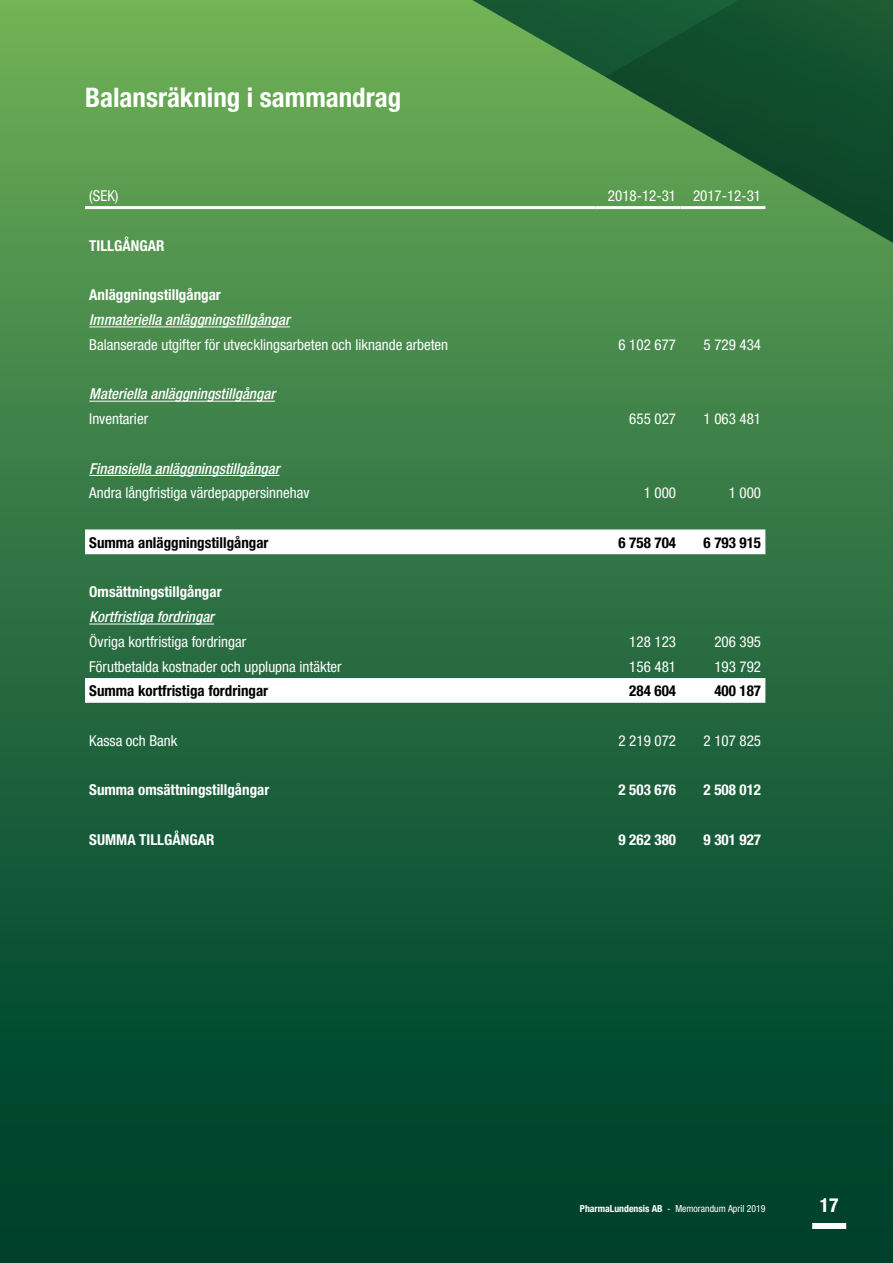
<style>
.page{position:relative;width:893px;height:1263px;background:#fff}
.page>*{position:absolute;margin:0;border:0;box-sizing:border-box;transform-origin:0 0}
.t1{font:700 condensed 27px "Helvetica Neue";color:#fff}
.t2{font:700 condensed 19.5px "Helvetica Neue";color:#fff}
.t3{font:condensed 15px "Helvetica Neue";color:#fff}
.t4{font:700 condensed 15px "Helvetica Neue";color:#fff}
.t5{font:italic 500 condensed 15px "Helvetica Neue";color:#fff}
.t6{font:700 condensed 15px "Helvetica Neue";color:#000}
.t7{font:condensed 9.75px "Helvetica Neue";color:#fff}
.s1{font-weight:700}
</style>
<div class="page">
<div style="left:0;top:0;width:893px;height:1263px;background:linear-gradient(to bottom,#6bac58,#00372a)"></div>
<div style="left:812px;top:1223px;width:34px;height:6px;background:#fff"></div>
<svg style="left:314px;top:0;width:291px;height:255px;background:#5c9d50"></svg>
<svg style="left:605px;top:0;width:288px;height:255px;background:#2d6c3a"></svg>
<svg style="left:85px;top:529px;width:680px;height:174px;fill:#2e7143"></svg>
<hr style="left:85px;top:206px;width:510px;height:3px;background:#fff">
<hr style="left:595px;top:206px;width:85px;height:3px;background:#fff">
<hr style="left:680px;top:206px;width:85px;height:3px;background:#fff">
<hr style="left:89px;top:326px;width:201px;height:1px;background:#fff">
<hr style="left:89px;top:401px;width:186px;height:1px;background:#fff">
<hr style="left:89px;top:475px;width:190px;height:1px;background:#fff">
<hr style="left:89px;top:624px;width:125px;height:1px;background:#fff">
<h1 class="t1" style="left:85px;top:81px;width:318px">Balansräkning i sammandrag</h1>
<p class="t3" style="left:89px;top:187px;width:31px">(SEK)</p>
<p class="t3" style="left:608px;top:187px;width:155px">2018-12-31 2017-12-31</p>
<p class="t4" style="left:89px;top:236px;width:77px">TILLGÅNGAR</p>
<p class="t4" style="left:89px;top:286px;width:133px">Anläggningstillgångar</p>
<p class="t5" style="left:89px;top:311px;width:202px">Immateriella anläggningstillgångar</p>
<p class="t3" style="left:89px;top:336px;width:360px">Balanserade utgifter för utvecklingsarbeten och liknande arbeten</p>
<p class="t3" style="left:618px;top:336px;width:59px">6 102 677</p>
<p class="t3" style="left:703px;top:336px;width:59px">5 729 434</p>
<p class="t5" style="left:89px;top:385px;width:187px">Materiella anläggningstillgångar</p>
<p class="t3" style="left:89px;top:410px;width:60px">Inventarier</p>
<p class="t3" style="left:629px;top:410px;width:48px">655 027</p>
<p class="t3" style="left:703px;top:410px;width:59px">1 063 481</p>
<p class="t5" style="left:89px;top:459px;width:192px">Finansiella anläggningstillgångar</p>
<p class="t3" style="left:89px;top:484px;width:222px">Andra långfristiga värdepappersinnehav</p>
<p class="t3" style="left:644px;top:484px;width:34px">1 000</p>
<p class="t3" style="left:729px;top:484px;width:34px">1 000</p>
<p class="t6" style="left:89px;top:533px;width:181px">Summa anläggningstillgångar</p>
<p class="t6" style="left:618px;top:533px;width:59px">6 758 704</p>
<p class="t6" style="left:703px;top:533px;width:59px">6 793 915</p>
<p class="t4" style="left:89px;top:583px;width:134px">Omsättningstillgångar</p>
<p class="t5" style="left:89px;top:608px;width:126px">Kortfristiga fordringar</p>
<p class="t3" style="left:89px;top:633px;width:158px">Övriga kortfristiga fordringar</p>
<p class="t3" style="left:629px;top:633px;width:48px">128 123</p>
<p class="t3" style="left:714px;top:633px;width:48px">206 395</p>
<p class="t3" style="left:89px;top:658px;width:254px">Förutbetalda kostnader och upplupna intäkter</p>
<p class="t3" style="left:629px;top:658px;width:48px">156 481</p>
<p class="t3" style="left:714px;top:658px;width:48px">193 792</p>
<p class="t6" style="left:89px;top:682px;width:180px">Summa kortfristiga fordringar</p>
<p class="t6" style="left:629px;top:682px;width:48px">284 604</p>
<p class="t6" style="left:714px;top:682px;width:48px">400 187</p>
<p class="t3" style="left:89px;top:732px;width:90px">Kassa och Bank</p>
<p class="t3" style="left:618px;top:732px;width:59px">2 219 072</p>
<p class="t3" style="left:703px;top:732px;width:59px">2 107 825</p>
<p class="t4" style="left:89px;top:781px;width:182px">Summa omsättningstillgångar</p>
<p class="t4" style="left:618px;top:781px;width:59px">2 503 676</p>
<p class="t4" style="left:703px;top:781px;width:59px">2 508 012</p>
<p class="t4" style="left:89px;top:830px;width:127px">SUMMA TILLGÅNGAR</p>
<p class="t4" style="left:618px;top:830px;width:59px">9 262 380</p>
<p class="t4" style="left:703px;top:830px;width:59px">9 301 927</p>
<p class="t7" style="left:580px;top:1203px;width:187px"><span class="s1">PharmaLundensis AB</span> - Memorandum April 2019</p>
<h2 class="t2" style="left:820px;top:1193px;width:20px">17</h2>
</div>
